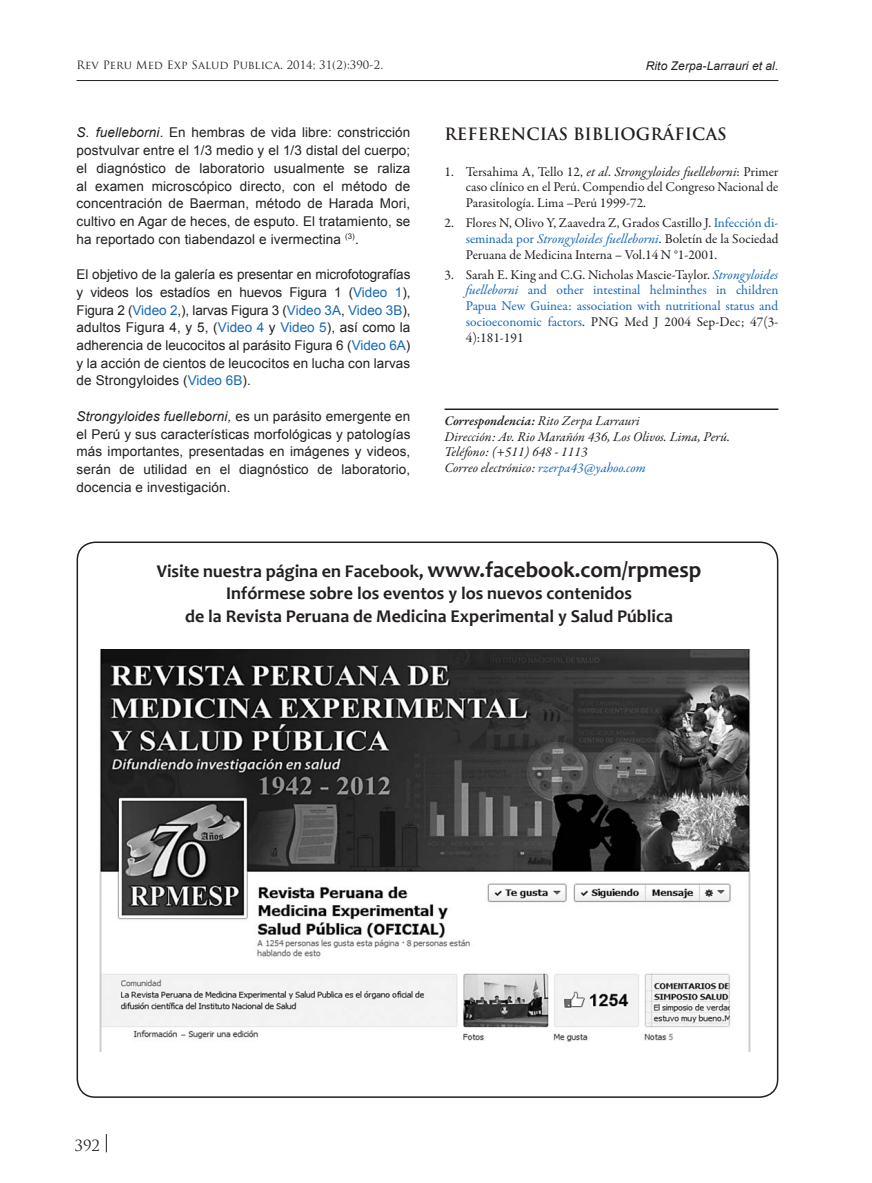
<style>
.page{position:relative;width:872px;height:1183px;background:#fff}
.page>*{position:absolute;margin:0;border:0;box-sizing:border-box;transform-origin:0 0}
.t1{font:700 18px "Candara";color:#231f20}
.t2{font:700 16.5px "Trajan Pro";color:#231f20}
.t3{font:15px "Trajan Pro";color:#231f20}
.t4{font:13.5px/17.7px "Arial";letter-spacing:.01em;color:#231f20;text-align:justify}
.Párrafo_de_lista{font:13.5px/15.8px "Garamond Premr Pro";color:#231f20;text-align:justify}
.t5{font:13.5px/15.8px "Garamond Premr Pro";color:#1768b4;text-align:justify}
.t6{font:italic 13.5px "Garamond Premr Pro";color:#231f20}
.t7{font:italic 12px "Arial";letter-spacing:.005em;color:#231f20}
.t8{font:11.25px "Trajan Pro";letter-spacing:.005em;color:#231f20}
.s1{font-style:italic}
.s2{color:#1768b4}
.s3{font-style:italic;color:#1768b4}
.s4{color:#231f20}
.s5{font-weight:600}
.s6{font-size:22.5px}
</style>
<div class="page">
<hr style="left:77px;top:80px;width:701px;height:1px;background:#231f20">
<svg style="left:106px;top:1134px;width:1px;height:17px"></svg>
<hr style="left:444px;top:408px;width:334px;height:2px;background:#231f20">
<img style="left:100px;top:649px;width:650px;height:402px">
<p class="t8" style="left:77px;top:58px;width:308px">Rev Peru Med Exp Salud Publica. 2014; 31(2):390-2.</p>
<p class="t7" style="left:646px;top:58px;width:134px">Rito Zerpa-Larrauri et al.</p>
<p class="t4" style="left:77px;top:124px;width:335px"><span class="s1">S. fuelleborni</span>. En hembras de vida libre: constricción postvulvar entre el 1/3 medio y el 1/3 distal del cuerpo; el diagnóstico de laboratorio usualmente se raliza al examen microscópico directo, con el método de concentración de Baerman, método de Harada Mori, cultivo en Agar de heces, de esputo. El tratamiento, se ha reportado con tiabendazol e ivermectina <sup>(3)</sup>.</p>
<p class="t4" style="left:77px;top:266px;width:335px">El objetivo de la galería es presentar en microfotografías y videos los estadíos en huevos Figura 1 (<span class="s2">Video 1</span>), Figura 2 (<span class="s2">Video 2</span>,), larvas Figura 3 (<span class="s2">Video 3A</span>, <span class="s2">Video 3B</span>), adultos Figura 4, y 5, (<span class="s2">Video 4</span> y <span class="s2">Video 5</span>), así como la adherencia de leucocitos al parásito Figura 6 (<span class="s2">Video 6A</span>) y la acción de cientos de leucocitos en lucha con larvas de Strongyloides (<span class="s2">Video 6B</span>).</p>
<p class="t4" style="left:77px;top:407px;width:335px"><span class="s1">Strongyloides fuelleborni,</span> es un parásito emergente en el Perú y sus características morfológicas y patologías más importantes, presentadas en imágenes y videos, serán de utilidad en el diagnóstico de laboratorio, docencia e investigación.</p>
<p class="t2" style="left:444px;top:124px;width:284px">REFERENCIAS BIBLIOGRÁFICAS</p>
<p class="Párrafo_de_lista" style="left:466px;top:164px;width:314px;text-indent:-21px">1. Tersahima A, Tello 12, <span class="s1">et al</span>. <span class="s1">Strongyloides fuelleborni</span>: Primer caso clínico en el Perú. Compendio del Congreso Nacional de Parasitología. Lima –Perú 1999-72.</p>
<p class="Párrafo_de_lista" style="left:466px;top:215px;width:314px;text-indent:-21px">2. Flores N, Olivo Y, Zaavedra Z, Grados Castillo J. <span class="s2">Infección di&shy;seminada por</span> <span class="s3">Strongyloides fuelleborni</span>. Boletín de la Sociedad Peruana de Medicina Interna – Vol.14 N °1-2001.</p>
<p class="t5" style="left:466px;top:267px;width:314px;text-indent:-21px"><span class="s4">3. Sarah E. King and C.G. Nicholas Mascie-Taylor.</span> <span class="s1">Strongyloides fuelleborni</span> and other intestinal helminthes in children Papua New Guinea: association with nutritional status and socioeconomic factors<span class="s4">. PNG Med J 2004 Sep-Dec; 47(3- 4):181-191</span></p>
<p class="t6" style="left:444px;top:412px;width:197px"><span class="s5">Correspondencia:</span> Rito Zerpa Larrauri</p>
<p class="t6" style="left:444px;top:427px;width:287px">Dirección: Av. Rio Marañón 436, Los Olivos. Lima, Perú.</p>
<p class="t6" style="left:444px;top:443px;width:145px">Teléfono: (+511) 648 - 1113</p>
<p class="t6" style="left:444px;top:459px;width:203px">Correo electrónico: <span class="s2">rzerpa43@yahoo.com</span></p>
<p class="t1" style="left:157px;top:559px;width:546px">Visite nuestra página en Facebook, <span class="s6">www.facebook.com/rpmesp</span></p>
<p class="t1" style="left:226px;top:581px;width:407px">Infórmese sobre los eventos y los nuevos contenidos</p>
<p class="t1" style="left:185px;top:604px;width:489px">de la Revista Peruana de Medicina Experimental y Salud Pública</p>
<p class="t3" style="left:74px;top:1135px;width:27px">392</p>
</div>
